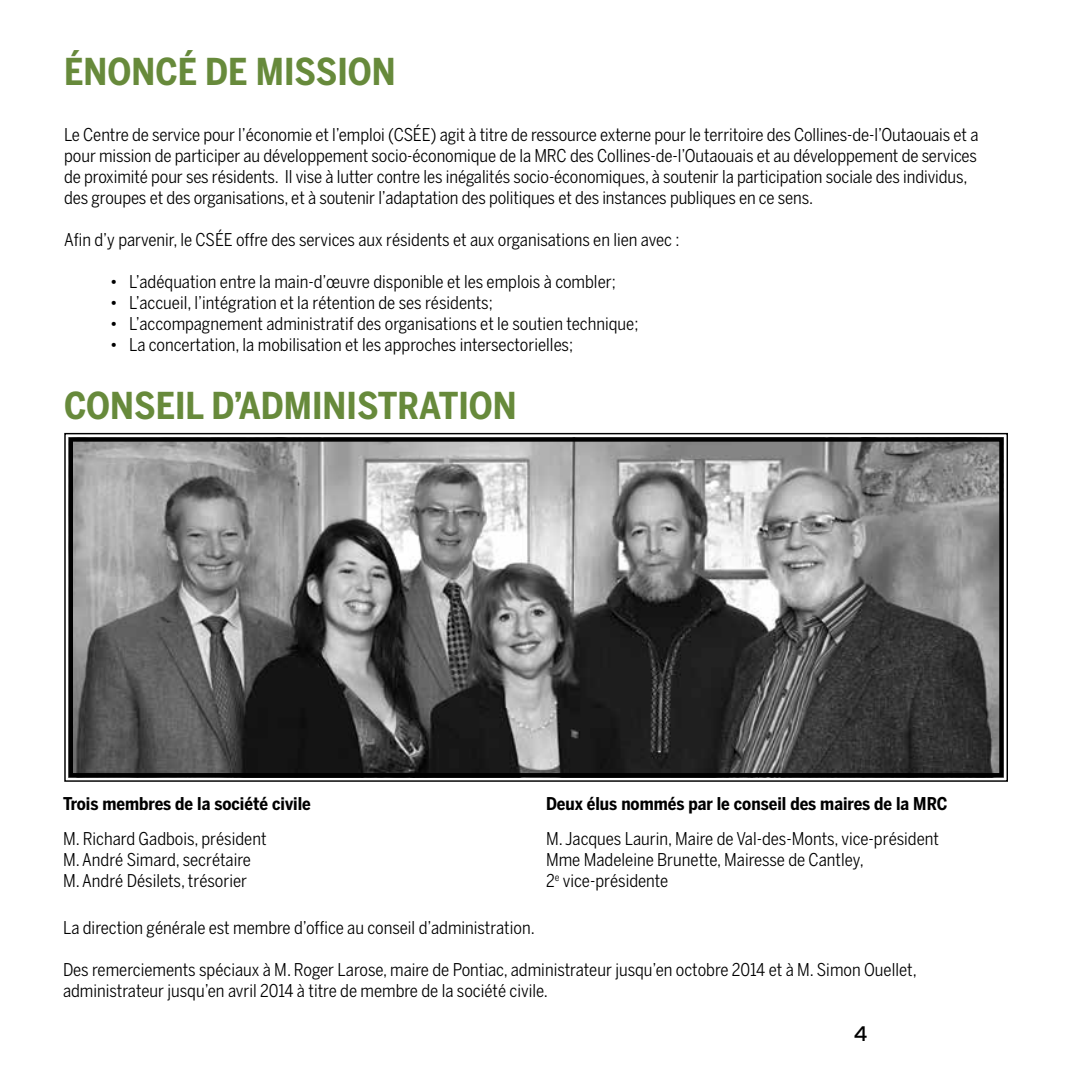
<style>
.page{position:relative;width:1071px;height:1071px;background:#fff}
.page>*{position:absolute;margin:0;border:0;box-sizing:border-box;transform-origin:0 0}
.t1{font:700 36.75px "Benton Sans Cond";color:#678a3b}
.t2{font:21px "Interstate";color:#000}
.t3{font:17.5px/21px "Benton Sans Cond";letter-spacing:-.005em;color:#000}
.t4{font:700 17.5px "Benton Sans Cond";color:#000}
</style>
<div class="page">
<svg style="left:64px;top:432px;width:944px;height:350px"></svg>
<div style="left:69px;top:437px;width:935px;height:340px;border:4px solid #000"></div>
<h1 class="t1" style="left:64px;top:50px;width:333px">Énoncé de mission</h1>
<p class="t3" style="left:64px;top:124px;width:916px">Le Centre de service pour l’économie et l’emploi (CSÉE) agit à titre de ressource externe pour le territoire des Collines-de-l’Outaouais et a pour mission de participer au développement socio-économique de la MRC des Collines-de-l’Outaouais et au développement de services de proximité pour ses résidents. Il vise à lutter contre les inégalités socio-économiques, à soutenir la participation sociale des individus, des groupes et des organisations, et à soutenir l’adaptation des politiques et des instances publiques en ce sens.</p>
<p class="t3" style="left:64px;top:229px;width:617px">Afin d’y parvenir, le CSÉE offre des services aux résidents et aux organisations en lien avec :</p>
<p class="t3" style="left:110px;top:271px;width:508px">• L’adéquation entre la main-d’œuvre disponible et les emplois à combler;</p>
<p class="t3" style="left:110px;top:292px;width:385px">• L’accueil, l’intégration et la rétention de ses résidents;</p>
<p class="t3" style="left:110px;top:313px;width:530px">• L’accompagnement administratif des organisations et le soutien technique;</p>
<p class="t3" style="left:110px;top:334px;width:465px">• La concertation, la mobilisation et les approches intersectorielles;</p>
<h1 class="t1" style="left:64px;top:384px;width:454px">Conseil d’administration</h1>
<p class="t4" style="left:63px;top:793px;width:249px">Trois membres de la société civile</p>
<p class="t3" style="left:63px;top:828px;width:205px">M. Richard Gadbois, président<br>M. André Simard, secrétaire<br>M. André Désilets, trésorier</p>
<p class="t4" style="left:546px;top:793px;width:392px">Deux élus nommés par le conseil des maires de la MRC</p>
<p class="t3" style="left:546px;top:828px;width:395px">M. Jacques Laurin, Maire de Val-des-Monts, vice-président<br>Mme Madeleine Brunette, Mairesse de Cantley,<br>2<sup>e</sup> vice-présidente</p>
<p class="t3" style="left:63px;top:917px;width:473px">La direction générale est membre d’office au conseil d’administration.</p>
<p class="t3" style="left:63px;top:959px;width:855px">Des remerciements spéciaux à M. Roger Larose, maire de Pontiac, administrateur jusqu’en octobre 2014 et à M. Simon Ouellet, administrateur jusqu’en avril 2014 à titre de membre de la société civile.</p>
<p class="t2" style="left:854px;top:1022px;width:16px">4</p>
</div>
